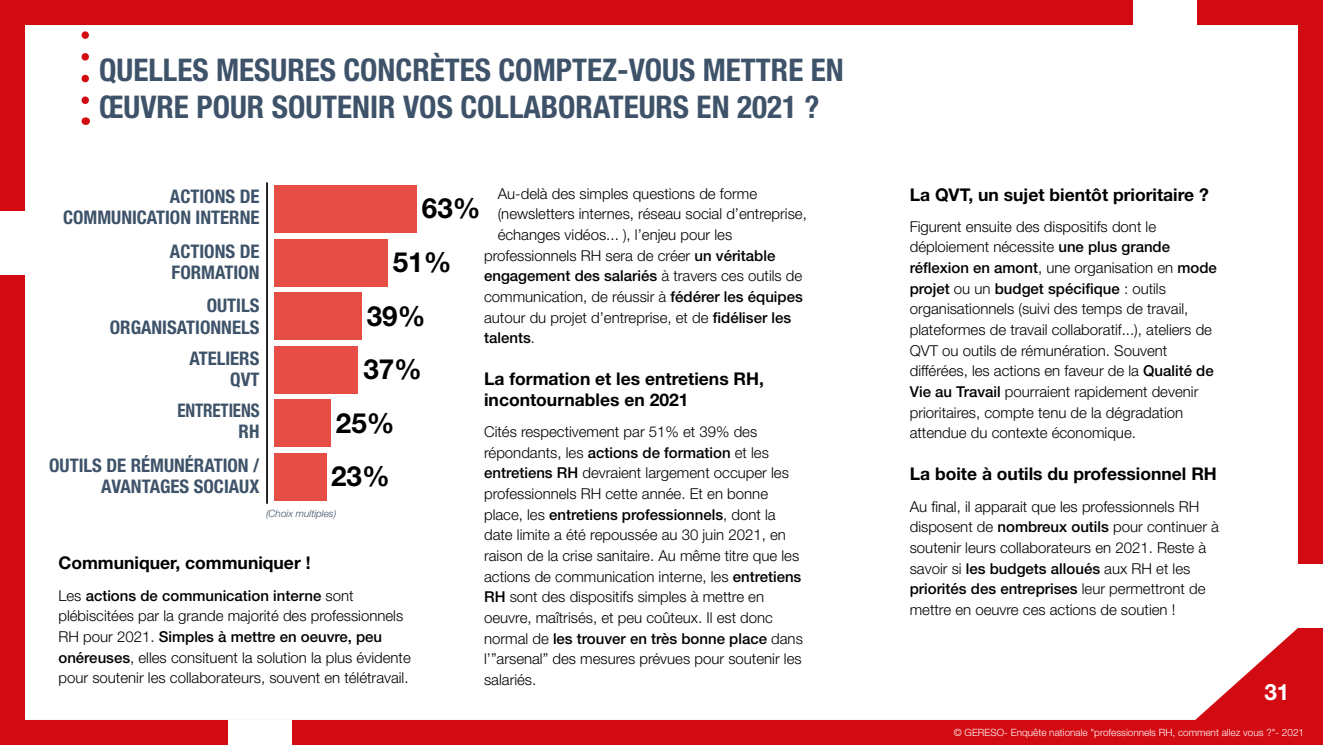
<style>
.page{position:relative;width:1323px;height:745px;background:#fff}
.page>*{position:absolute;margin:0;border:0;box-sizing:border-box;transform-origin:0 0}
.Question{font:700 condensed 31.25px/37.5px "Helvetica Neue LT Std";color:#3e5369}
.t1{font:700 27.75px "Helvetica Neue LT Std";color:#000}
.t2{font:700 22.5px "Helvetica Neue LT Std";color:#fff}
.Catégories_TITRE{font:700 condensed 18.75px/21.2px "Helvetica Neue LT Std";color:#3e5369;text-align:right}
.Catégories_TITRE-2{font:700 condensed 18.75px/21.2px "Helvetica Neue LT Std";color:#3e5369;text-align:right;scale:.91 1}
.Texte_Bold_H2{font:700 17.5px/20.6px "Helvetica Neue LT Std";color:#000}
.Texte_général{font:300 15px "Helvetica Neue LT Std";color:#000}
.Texte_général-2{font:500 15px "Helvetica Neue LT Std";color:#000}
.t3{font:300 10px "Helvetica Neue LT Std";color:#fff}
.légende_italique{font:italic 300 10px "Helvetica Neue LT Std";color:#3e5369}
.s1{font-weight:500}
.s2{font-weight:300}
</style>
<div class="page">
<svg style="left:1196px;top:628px;width:102px;height:91px"></svg>
<div style="left:274px;top:452px;width:52px;height:48px;background:#e64e45"></div>
<div style="left:274px;top:345px;width:83px;height:48px;background:#e64e45"></div>
<div style="left:274px;top:399px;width:57px;height:48px;background:#e64e45"></div>
<div style="left:274px;top:292px;width:87px;height:48px;background:#e64e45"></div>
<div style="left:274px;top:185px;width:143px;height:48px;background:#e64e45"></div>
<div style="left:274px;top:239px;width:114px;height:47px;background:#e64e45"></div>
<hr style="left:266px;top:183px;width:2px;height:320px;background:#000">
<div style="left:0;top:0;width:1323px;height:25px;background:#d20a11"></div>
<div style="left:0;top:719px;width:1323px;height:25px;background:#d20a11"></div>
<div style="left:1298px;top:3px;width:25px;height:738px;background:#d20a11"></div>
<div style="left:0;top:3px;width:25px;height:738px;background:#d20a11"></div>
<div style="left:1133px;top:0;width:63px;height:26px;background:#fff"></div>
<div style="left:1298px;top:563px;width:25px;height:64px;background:#fff"></div>
<div style="left:0;top:210px;width:25px;height:64px;background:#fff"></div>
<div style="left:228px;top:719px;width:64px;height:25px;background:#fff"></div>
<svg style="left:81px;top:31px;width:8px;height:73px"></svg>
<p class="Question" style="left:99px;top:51px;width:746px">QUELLES MESURES CONCRÈTES COMPTEZ-VOUS METTRE EN<br>ŒUVRE POUR SOUTENIR VOS COLLABORATEURS EN 2021 ?</p>
<p class="Texte_général" style="left:498px;top:184px;width:261px">Au-delà des simples questions de forme</p>
<p class="Texte_général" style="left:498px;top:205px;width:311px">(newsletters internes, réseau social d’entreprise,</p>
<p class="Texte_général" style="left:498px;top:225px;width:236px">échanges vidéos... ), l’enjeu pour les</p>
<p class="Texte_général" style="left:484px;top:246px;width:293px">professionnels RH sera de créer <span class="s1">un véritable</span></p>
<p class="Texte_général-2" style="left:484px;top:267px;width:320px">engagement des salariés <span class="s2">à travers ces outils de</span></p>
<p class="Texte_général" style="left:484px;top:287px;width:320px">communication, de réussir à <span class="s1">fédérer les équipes</span></p>
<p class="Texte_général" style="left:484px;top:308px;width:309px">autour du projet d’entreprise, et de <span class="s1">fidéliser les</span></p>
<p class="Texte_général-2" style="left:484px;top:329px;width:52px">talents<span class="s2">.</span></p>
<p class="Texte_Bold_H2" style="left:484px;top:368px;width:281px">La formation et les entretiens RH, incontournables en 2021</p>
<p class="Texte_général" style="left:484px;top:422px;width:275px">Cités respectivement par 51% et 39% des</p>
<p class="Texte_général" style="left:484px;top:443px;width:286px">répondants, les <span class="s1">actions de formation</span> et les</p>
<p class="Texte_général" style="left:484px;top:463px;width:306px"><span class="s1">entretiens RH</span> devraient largement occuper les</p>
<p class="Texte_général" style="left:484px;top:484px;width:285px">professionnels RH cette année. Et en bonne</p>
<p class="Texte_général-2" style="left:484px;top:505px;width:293px"><span class="s2">place, les</span> entretiens professionnels<span class="s2">, dont la</span></p>
<p class="Texte_général" style="left:484px;top:525px;width:303px">date limite a été repoussée au 30 juin 2021, en</p>
<p class="Texte_général" style="left:484px;top:546px;width:317px">raison de la crise sanitaire. Au même titre que les</p>
<p class="Texte_général" style="left:484px;top:567px;width:319px">actions de communication interne, les <span class="s1">entretiens</span></p>
<p class="Texte_général" style="left:484px;top:587px;width:281px"><span class="s1">RH</span> sont des dispositifs simples à mettre en</p>
<p class="Texte_général" style="left:484px;top:608px;width:290px">oeuvre, maîtrisés, et peu coûteux. Il est donc</p>
<p class="Texte_général-2" style="left:484px;top:629px;width:320px"><span class="s2">normal de</span> les trouver en très bonne place <span class="s2">dans</span></p>
<p class="Texte_général" style="left:484px;top:649px;width:319px">l’”arsenal” des mesures prévues pour soutenir les</p>
<p class="Texte_général" style="left:484px;top:670px;width:54px">salariés.</p>
<p class="Catégories_TITRE" style="left:170px;top:185px;width:91px">ACTIONS DE</p>
<p class="Catégories_TITRE" style="left:63px;top:206px;width:198px">COMMUNICATION INTERNE</p>
<p class="Catégories_TITRE" style="left:170px;top:240px;width:91px">ACTIONS DE</p>
<p class="Catégories_TITRE" style="left:172px;top:261px;width:89px">FORMATION</p>
<p class="Catégories_TITRE" style="left:207px;top:294px;width:54px">OUTILS</p>
<p class="Catégories_TITRE" style="left:110px;top:316px;width:151px">ORGANISATIONNELS</p>
<p class="Catégories_TITRE" style="left:189px;top:347px;width:72px">ATELIERS<br>QVT</p>
<p class="Catégories_TITRE-2" style="left:177px;top:399px;width:92px">ENTRETIENS<br>RH</p>
<p class="Catégories_TITRE" style="left:49px;top:454px;width:212px">OUTILS DE RÉMUNÉRATION /<br>AVANTAGES SOCIAUX</p>
<p class="t1" style="left:422px;top:191px;width:60px">63%</p>
<p class="t1" style="left:393px;top:245px;width:60px">51%</p>
<p class="t1" style="left:367px;top:298px;width:60px">39%</p>
<p class="t1" style="left:363px;top:352px;width:60px">37%</p>
<p class="t1" style="left:336px;top:405px;width:60px">25%</p>
<p class="t1" style="left:331px;top:459px;width:60px">23%</p>
<p class="légende_italique" style="left:266px;top:507px;width:72px">(Choix multiples)</p>
<p class="Texte_Bold_H2" style="left:58px;top:552px;width:254px">Communiquer, communiquer !</p>
<p class="Texte_général-2" style="left:58px;top:586px;width:297px"><span class="s2">Les</span> actions de communication interne <span class="s2">sont</span></p>
<p class="Texte_général" style="left:58px;top:606px;width:346px">plébiscitées par la grande majorité des professionnels</p>
<p class="Texte_général-2" style="left:58px;top:627px;width:325px"><span class="s2">RH pour 2021.</span> Simples à mettre en oeuvre, peu</p>
<p class="Texte_général" style="left:58px;top:647px;width:354px"><span class="s1">onéreuses</span>, elles consituent la solution la plus évidente</p>
<p class="Texte_général" style="left:58px;top:668px;width:352px">pour soutenir les collaborateurs, souvent en télétravail.</p>
<p class="Texte_Bold_H2" style="left:910px;top:183px;width:301px">La QVT, un sujet bientôt prioritaire ?</p>
<p class="Texte_général" style="left:910px;top:217px;width:248px">Figurent ensuite des dispositifs dont le</p>
<p class="Texte_général" style="left:910px;top:238px;width:262px">déploiement nécessite <span class="s1">une plus grande</span></p>
<p class="Texte_général-2" style="left:910px;top:259px;width:309px">réflexion en amont<span class="s2">, une organisation en</span> mode</p>
<p class="Texte_général-2" style="left:910px;top:279px;width:258px">projet <span class="s2">ou un</span> budget spécifique <span class="s2">: outils</span></p>
<p class="Texte_général" style="left:910px;top:300px;width:280px">organisationnels (suivi des temps de travail,</p>
<p class="Texte_général" style="left:910px;top:320px;width:304px">plateformes de travail collaboratif...), ateliers de</p>
<p class="Texte_général" style="left:910px;top:341px;width:259px">QVT ou outils de rémunération. Souvent</p>
<p class="Texte_général" style="left:910px;top:361px;width:306px">différées, les actions en faveur de la <span class="s1">Qualité de</span></p>
<p class="Texte_général" style="left:910px;top:382px;width:290px"><span class="s1">Vie au Travail</span> pourraient rapidement devenir</p>
<p class="Texte_général" style="left:910px;top:403px;width:275px">prioritaires, compte tenu de la dégradation</p>
<p class="Texte_général" style="left:910px;top:423px;width:228px">attendue du contexte économique.</p>
<p class="Texte_Bold_H2" style="left:910px;top:463px;width:309px">La boite à outils du professionnel RH</p>
<p class="Texte_général" style="left:910px;top:496px;width:291px">Au final, il apparait que les professionnels RH</p>
<p class="Texte_général" style="left:910px;top:517px;width:311px">disposent de <span class="s1">nombreux outils</span> pour continuer à</p>
<p class="Texte_général" style="left:910px;top:538px;width:298px">soutenir leurs collaborateurs en 2021. Reste à</p>
<p class="Texte_général" style="left:910px;top:558px;width:282px">savoir si <span class="s1">les budgets alloués</span> aux RH et les</p>
<p class="Texte_général-2" style="left:910px;top:579px;width:297px">priorités des entreprises <span class="s2">leur permettront de</span></p>
<p class="Texte_général" style="left:910px;top:600px;width:267px">mettre en oeuvre ces actions de soutien !</p>
<h3 class="t2" style="left:1264px;top:678px;width:27px">31</h3>
<p class="t3" style="left:954px;top:725px;width:352px">© GERESO- Enquête nationale "professionnels RH, comment allez vous ?"- 2021</p>
</div>
